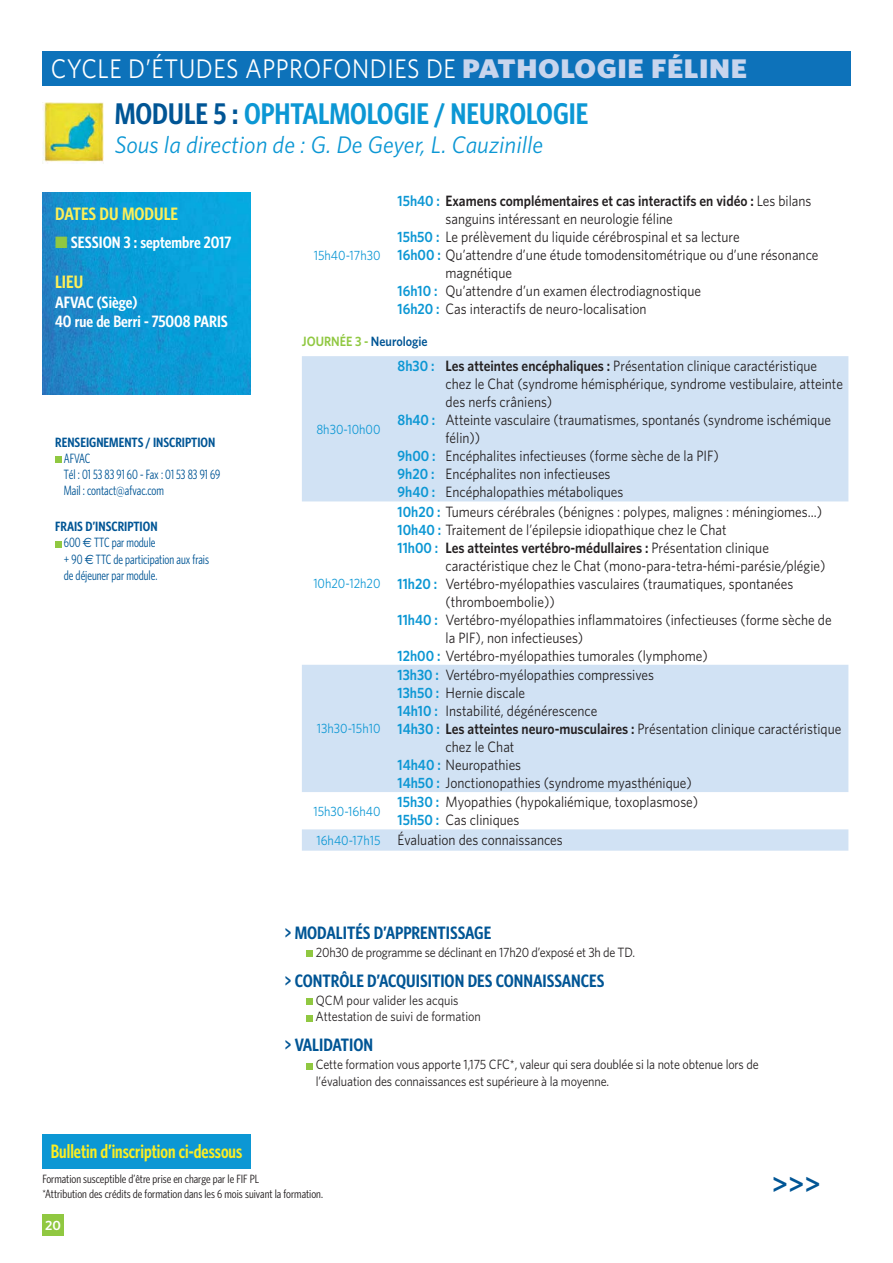
<style>
.page{position:relative;width:893px;height:1263px;background:#fff}
.page>*{position:absolute;margin:0;border:0;box-sizing:border-box;transform-origin:0 0}
.t1{font:600 30px "Whitney Condensed";color:#0c97d4}
.t2{font:600 28.5px "Whitney";color:#005595}
.t3{font:27px "Whitney";letter-spacing:.02em;color:#fff;scale:.9 1}
.t4{font:italic 24px "Whitney";color:#0c97d4}
.t5{font:600 19.5px "Whitney Condensed";color:#fcee21;scale:.9 1}
.t6{font:600 18px "Whitney Condensed";color:#005595}
.t7{font:600 18px "Whitney Condensed";color:#fcef58}
.t8{font:600 16.5px/19.8px "Whitney Condensed";color:#fff}
.t9{font:15px/18px "Whitney";color:#231f20;scale:.9 1}
.t10{font:600 15px "Whitney";color:#231f20;scale:.9 1}
.t11{font:13.5px/16.2px "Whitney";letter-spacing:-.01em;color:#231f20;scale:.9 1}
.t12{font:13.5px/16.2px "Whitney Condensed";color:#005595;scale:.9 1}
.t13{font:13.5px "Whitney";color:#0c97d4;scale:.9 1}
.t14{font:600 13.5px "Whitney Condensed";color:#005595}
.t15{font:600 13.5px "Whitney";color:#005595;scale:.9 1}
.t16{font:600 13.5px "Whitney";color:#fff}
.t17{font:12px/14.4px "Whitney Condensed";color:#231f20}
.s1{font-weight:900;color:#c8d5ed}
.s2{color:#005595}
.s3{font-weight:600}
.s4{font-family:"Euro Sans"}
.s5{color:#0c97d4}
.s6{font-weight:400}
.s7{font-weight:600;color:#0c97d4}
.s8{color:#90c841}
.s9{font-size:13.5px;color:#0c97d4}
</style>
<div class="page">
<div style="left:42px;top:1215px;width:22px;height:21px;background:#90c841"></div>
<img style="left:42px;top:193px;width:209px;height:202px">
<div style="left:42px;top:51px;width:808px;height:34px;background:#0d72ba"></div>
<img style="left:42px;top:102px;width:62px;height:62px">
<svg style="left:302px;top:356px;width:546px;height:495px;fill:#d1e2f4"></svg>
<svg style="left:306px;top:951px;width:6px;height:6px"></svg>
<svg style="left:306px;top:999px;width:6px;height:6px"></svg>
<svg style="left:306px;top:1015px;width:6px;height:6px"></svg>
<svg style="left:306px;top:1063px;width:6px;height:6px"></svg>
<div style="left:55px;top:456px;width:7px;height:7px;background:#90c841"></div>
<div style="left:55px;top:541px;width:7px;height:6px;background:#90c841"></div>
<div style="left:42px;top:1134px;width:209px;height:34px;background:#0c97d4"></div>
<svg style="left:56px;top:237px;width:11px;height:11px"></svg>
<h3 class="t3" style="left:51px;top:58px;width:775px">CYCLE D’ÉTUDES APPROFONDIES DE <span class="s1">PATHOLOGIE FÉLINE</span></h3>
<h1 class="t1" style="left:115px;top:102px;width:475px"><span class="s2">MODULE 5 :</span> OPHTALMOLOGIE / NEUROLOGIE</h1>
<h3 class="t4" style="left:115px;top:130px;width:430px">Sous la direction de : G. De Geyer, L. Cauzinille</h3>
<p class="t7" style="left:55px;top:207px;width:124px">DATES DU MODULE</p>
<p class="t8" style="left:71px;top:234px;width:162px">SESSION 3 : septembre 2017</p>
<p class="t7" style="left:55px;top:275px;width:30px">LIEU</p>
<p class="t8" style="left:55px;top:293px;width:174px">AFVAC (Siège)<br>40 rue de Berri - 75008 PARIS</p>
<p class="t14" style="left:55px;top:437px;width:162px">RENSEIGNEMENTS / INSCRIPTION</p>
<p class="t12" style="left:64px;top:451px;width:175px">AFVAC<br>Tél : 01 53 83 91 60 - Fax : 01 53 83 91 69<br>Mail : contact@afvac.com</p>
<p class="t12" style="left:64px;top:520px;width:163px;text-indent:-9px"><span class="s3">FRAIS D’INSCRIPTION<br></span>600 <span class="s4">€</span> TTC par module<br>+ 90 <span class="s4">€</span> TTC de participation aux frais de déjeuner par module.</p>
<p class="t10" style="left:397px;top:196px;width:461px"><span class="s5">15h40 :</span> Examens complémentaires et cas interactifs en vidéo : <span class="s6">Les bilans</span></p>
<p class="t9" style="left:445px;top:211px;width:254px">sanguins intéressant en neurologie féline</p>
<p class="t9" style="left:397px;top:229px;width:381px"><span class="s7">15h50 :</span> Le prélèvement du liquide cérébrospinal et sa lecture</p>
<p class="t9" style="left:397px;top:247px;width:469px"><span class="s7">16h00 :</span> Qu’attendre d’une étude tomodensitométrique ou d’une résonance</p>
<p class="t9" style="left:445px;top:265px;width:75px">magnétique</p>
<p class="t9" style="left:397px;top:283px;width:339px"><span class="s7">16h10 :</span> Qu’attendre d’un examen électrodiagnostique</p>
<p class="t9" style="left:397px;top:301px;width:278px"><span class="s7">16h20 :</span> Cas interactifs de neuro-localisation</p>
<p class="t15" style="left:302px;top:336px;width:141px"><span class="s8">JOURNÉE 3 -</span> Neurologie</p>
<p class="t13" style="left:314px;top:250px;width:76px">15h40-17h30</p>
<p class="t13" style="left:316px;top:424px;width:73px">8h30-10h00</p>
<p class="t13" style="left:313px;top:578px;width:76px">10h20-12h20</p>
<p class="t13" style="left:317px;top:724px;width:72px">13h30-15h10</p>
<p class="t9" style="left:397px;top:358px;width:468px"><span class="s7">8h30 :</span> <span class="s3">Les atteintes encéphaliques :</span> Présentation clinique caractéristique</p>
<p class="t9" style="left:445px;top:376px;width:443px">chez le Chat (syndrome hémisphérique, syndrome vestibulaire, atteinte</p>
<p class="t9" style="left:445px;top:394px;width:120px">des nerfs crâniens)</p>
<p class="t9" style="left:397px;top:412px;width:483px"><span class="s7">8h40 :</span> Atteinte vasculaire (traumatismes, spontanés (syndrome ischémique</p>
<p class="t9" style="left:445px;top:430px;width:40px">félin))</p>
<p class="t9" style="left:397px;top:448px;width:358px"><span class="s7">9h00 :</span> Encéphalites infectieuses (forme sèche de la PIF)</p>
<p class="t9" style="left:397px;top:466px;width:238px"><span class="s7">9h20 :</span> Encéphalites non infectieuses</p>
<p class="t9" style="left:397px;top:484px;width:252px"><span class="s7">9h40 :</span> Encéphalopathies métaboliques</p>
<p class="t9" style="left:397px;top:504px;width:473px"><span class="s7">10h20 :</span> Tumeurs cérébrales (bénignes : polypes, malignes : méningiomes...)<br><span class="s7">10h40 :</span> Traitement de l’épilepsie idiopathique chez le Chat<br><span class="s7">11h00 :</span> <span class="s3">Les atteintes vertébro-médullaires :</span> Présentation clinique</p>
<p class="t9" style="left:445px;top:558px;width:423px">caractéristique chez le Chat (mono-para-tetra-hémi-parésie/plégie)</p>
<p class="t9" style="left:397px;top:575px;width:441px"><span class="s7">11h20 :</span> Vertébro-myélopathies vasculaires (traumatiques, spontanées</p>
<p class="t9" style="left:445px;top:593px;width:123px">(thromboembolie))</p>
<p class="t9" style="left:397px;top:611px;width:484px"><span class="s7">11h40 :</span> Vertébro-myélopathies inflammatoires (infectieuses (forme sèche de</p>
<p class="t9" style="left:445px;top:629px;width:154px">la PIF), non infectieuses)</p>
<p class="t9" style="left:397px;top:647px;width:346px"><span class="s7">12h00 :</span> Vertébro-myélopathies tumorales (lymphome)</p>
<p class="t9" style="left:397px;top:667px;width:286px"><span class="s7">13h30 :</span> Vertébro-myélopathies compressives</p>
<p class="t9" style="left:397px;top:685px;width:143px"><span class="s7">13h50 :</span> Hernie discale</p>
<p class="t9" style="left:397px;top:703px;width:223px"><span class="s7">14h10 :</span> Instabilité, dégénérescence</p>
<p class="t9" style="left:397px;top:721px;width:494px"><span class="s7">14h30 :</span> <span class="s3">Les atteintes neuro-musculaires :</span> Présentation clinique caractéristique</p>
<p class="t9" style="left:445px;top:739px;width:78px">chez le Chat</p>
<p class="t9" style="left:397px;top:757px;width:139px"><span class="s7">14h40 :</span> Neuropathies</p>
<p class="t9" style="left:397px;top:775px;width:328px"><span class="s7">14h50 :</span> Jonctionopathies (syndrome myasthénique)</p>
<p class="t13" style="left:313px;top:806px;width:76px">15h30-16h40</p>
<p class="t9" style="left:397px;top:794px;width:335px"><span class="s7">15h30 :</span> Myopathies (hypokaliémique, toxoplasmose)<br><span class="s7">15h50 :</span> Cas cliniques</p>
<p class="t9" style="left:316px;top:832px;width:275px"><span class="s9">16h40-17h15</span> Évaluation des connaissances</p>
<p class="t6" style="left:285px;top:926px;width:208px">&gt; MODALITÉS D’APPRENTISSAGE</p>
<p class="t11" style="left:316px;top:945px;width:356px">20h30 de programme se déclinant en 17h20 d’exposé et 3h de TD.</p>
<p class="t6" style="left:285px;top:974px;width:321px">&gt; CONTRÔLE D’ACQUISITION DES CONNAISSANCES</p>
<p class="t11" style="left:315px;top:993px;width:185px">QCM pour valider les acquis<br>Attestation de suivi de formation</p>
<p class="t6" style="left:285px;top:1038px;width:90px">&gt; VALIDATION</p>
<p class="t11" style="left:316px;top:1058px;width:493px">Cette formation vous apporte 1,175 CFC*, valeur qui sera doublée si la note obtenue lors de l’évaluation des connaissances est supérieure à la moyenne.</p>
<h3 class="t5" style="left:51px;top:1144px;width:214px">Bulletin d’inscription ci-dessous</h3>
<p class="t17" style="left:42px;top:1173px;width:282px">Formation susceptible d’être prise en charge par le FIF PL<br>*Attribution des crédits de formation dans les 6 mois suivant la formation.</p>
<p class="t16" style="left:45px;top:1220px;width:17px">20</p>
<h2 class="t2" style="left:771px;top:1173px;width:50px">&gt;&gt;&gt;</h2>
</div>
